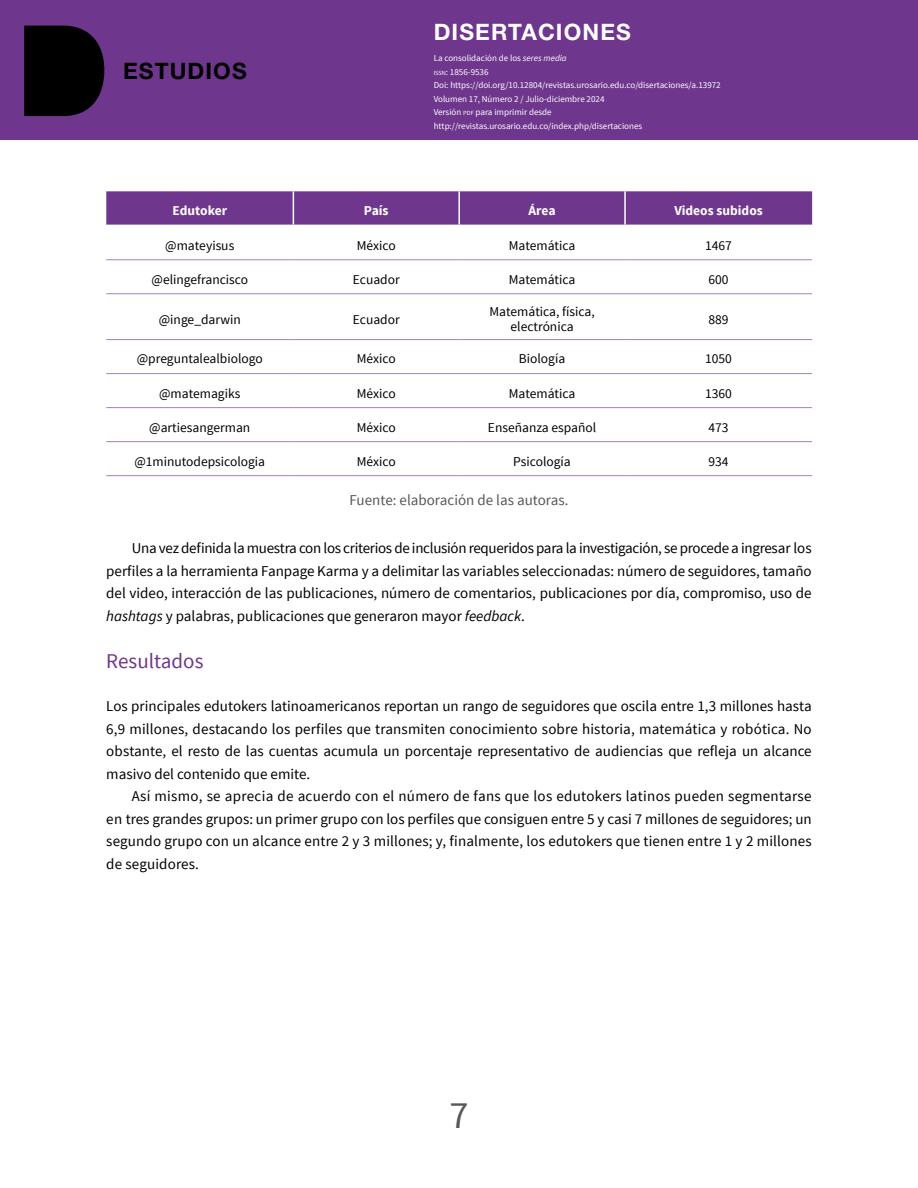
<style>
.page{position:relative;width:918px;height:1188px;background:#fff}
.page>*{position:absolute;margin:0;border:0;box-sizing:border-box;transform-origin:0 0}
.t1{font:38.4px "Source Sans Pro";color:#575756}
.t2{font:700 22.65px "Helvetica Neue LT Std";letter-spacing:.05em;color:#fff}
.t3{font:700 22.65px "Helvetica Neue LT Std";letter-spacing:.05em;color:#000}
.t4{font:21px "Source Sans Pro";color:#6e368c}
.t5{font:15px/22.5px "Source Sans Pro";color:#000;text-align:justify}
.t6{font:15px "Source Sans Pro";color:#575756}
.t7{font:13.5px/15px "Source Sans Pro";color:#000;text-align:center}
.t8{font:700 13.5px "Source Sans Pro";color:#fff}
.t9{font:9px/13.5px "Source Sans Pro";color:#fff}
.s1{font-style:italic}
.s2{font-size:6.3px}
</style>
<div class="page">
<div style="left:0;top:0;width:918px;height:139px;background:#6e368c"></div>
<svg style="left:24px;top:26px;width:80px;height:90px;background:#0a040c"></svg>
<div style="left:106px;top:191px;width:706px;height:34px;background:#6e368c"></div>
<hr style="left:293px;top:191px;width:1px;height:34px;background:#fff">
<hr style="left:458px;top:191px;width:2px;height:34px;background:#fff">
<hr style="left:624px;top:191px;width:2px;height:34px;background:#fff">
<hr style="left:106px;top:259px;width:187px;height:1px;background:#a382ba">
<hr style="left:293px;top:259px;width:166px;height:1px;background:#a382ba">
<hr style="left:459px;top:259px;width:166px;height:1px;background:#a382ba">
<hr style="left:625px;top:259px;width:187px;height:1px;background:#a382ba">
<hr style="left:106px;top:293px;width:187px;height:1px;background:#a382ba">
<hr style="left:293px;top:293px;width:166px;height:1px;background:#a382ba">
<hr style="left:459px;top:293px;width:166px;height:1px;background:#a382ba">
<hr style="left:625px;top:293px;width:187px;height:1px;background:#a382ba">
<hr style="left:106px;top:339px;width:187px;height:1px;background:#a382ba">
<hr style="left:293px;top:339px;width:166px;height:1px;background:#a382ba">
<hr style="left:459px;top:339px;width:166px;height:1px;background:#a382ba">
<hr style="left:625px;top:339px;width:187px;height:1px;background:#a382ba">
<hr style="left:106px;top:373px;width:187px;height:1px;background:#a382ba">
<hr style="left:293px;top:373px;width:166px;height:1px;background:#a382ba">
<hr style="left:459px;top:373px;width:166px;height:1px;background:#a382ba">
<hr style="left:625px;top:373px;width:187px;height:1px;background:#a382ba">
<hr style="left:106px;top:407px;width:187px;height:1px;background:#a382ba">
<hr style="left:293px;top:407px;width:166px;height:1px;background:#a382ba">
<hr style="left:459px;top:407px;width:166px;height:1px;background:#a382ba">
<hr style="left:625px;top:407px;width:187px;height:1px;background:#a382ba">
<hr style="left:106px;top:441px;width:187px;height:1px;background:#a382ba">
<hr style="left:293px;top:441px;width:166px;height:1px;background:#a382ba">
<hr style="left:459px;top:441px;width:166px;height:1px;background:#a382ba">
<hr style="left:625px;top:441px;width:187px;height:1px;background:#a382ba">
<hr style="left:106px;top:475px;width:187px;height:1px;background:#a382ba">
<hr style="left:293px;top:475px;width:166px;height:1px;background:#a382ba">
<hr style="left:459px;top:475px;width:166px;height:1px;background:#a382ba">
<hr style="left:625px;top:475px;width:187px;height:1px;background:#a382ba">
<h2 class="t3" style="left:123px;top:57px;width:125px">ESTUDIOS</h2>
<h2 class="t2" style="left:434px;top:18px;width:199px">DISERTACIONES</h2>
<p class="t9" style="left:434px;top:52px;width:289px">La consolidación de los <span class="s1">seres media<br></span><span class="s2">ISSN</span>: 1856-9536<br>Doi: https://doi.org/10.12804/revistas.urosario.edu.co/disertaciones/a.13972<br>Volumen 17, Número 2 / Julio-diciembre 2024<br>Versión <span class="s2">PDF</span> para imprimir desde http://revistas.urosario.edu.co/index.php/disertaciones</p>
<p class="t8" style="left:172px;top:202px;width:56px">Edutoker</p>
<p class="t8" style="left:364px;top:202px;width:26px">País</p>
<p class="t8" style="left:529px;top:202px;width:28px">Área</p>
<p class="t8" style="left:674px;top:202px;width:90px">Videos subidos</p>
<p class="t7" style="left:165px;top:238px;width:71px">@mateyisus</p>
<p class="t7" style="left:357px;top:238px;width:40px">México</p>
<p class="t7" style="left:509px;top:238px;width:68px">Matemática</p>
<p class="t7" style="left:705px;top:238px;width:28px">1467</p>
<p class="t7" style="left:152px;top:272px;width:98px">@elingefrancisco</p>
<p class="t7" style="left:353px;top:272px;width:48px">Ecuador</p>
<p class="t7" style="left:509px;top:272px;width:68px">Matemática</p>
<p class="t7" style="left:709px;top:272px;width:22px">600</p>
<p class="t7" style="left:159px;top:312px;width:83px">@inge_darwin</p>
<p class="t7" style="left:353px;top:312px;width:48px">Ecuador</p>
<p class="t7" style="left:489px;top:304px;width:107px">Matemática, física, electrónica</p>
<p class="t7" style="left:709px;top:312px;width:22px">889</p>
<p class="t7" style="left:137px;top:352px;width:127px">@preguntalealbiologo</p>
<p class="t7" style="left:357px;top:352px;width:40px">México</p>
<p class="t7" style="left:519px;top:352px;width:48px">Biología</p>
<p class="t7" style="left:705px;top:352px;width:28px">1050</p>
<p class="t7" style="left:159px;top:386px;width:83px">@matemagiks</p>
<p class="t7" style="left:357px;top:386px;width:40px">México</p>
<p class="t7" style="left:509px;top:386px;width:68px">Matemática</p>
<p class="t7" style="left:705px;top:386px;width:28px">1360</p>
<p class="t7" style="left:149px;top:420px;width:103px">@artiesangerman</p>
<p class="t7" style="left:357px;top:420px;width:40px">México</p>
<p class="t7" style="left:488px;top:420px;width:110px">Enseñanza español</p>
<p class="t7" style="left:708px;top:420px;width:22px">473</p>
<p class="t7" style="left:134px;top:454px;width:132px">@1minutodepsicologia</p>
<p class="t7" style="left:357px;top:454px;width:40px">México</p>
<p class="t7" style="left:513px;top:454px;width:59px">Psicología</p>
<p class="t7" style="left:708px;top:454px;width:22px">934</p>
<p class="t6" style="left:350px;top:491px;width:220px">Fuente: elaboración de las autoras.</p>
<p class="t5" style="left:106px;top:537px;width:707px;text-indent:26px">Una vez definida la muestra con los criterios de inclusión requeridos para la investigación, se procede a ingresar los perfiles a la herramienta Fanpage Karma y a delimitar las variables seleccionadas: número de seguidores, tamaño del video, interacción de las publicaciones, número de comentarios, publicaciones por día, compromiso, uso de <span class="s1">hashtags</span> y palabras, publicaciones que generaron mayor <span class="s1">feedback</span>.</p>
<h3 class="t4" style="left:106px;top:648px;width:99px">Resultados</h3>
<p class="t5" style="left:106px;top:695px;width:707px">Los principales edutokers latinoamericanos reportan un rango de seguidores que oscila entre 1,3 millones hasta 6,9 millones, destacando los perfiles que transmiten conocimiento sobre historia, matemática y robótica. No obstante, el resto de las cuentas acumula un porcentaje representativo de audiencias que refleja un alcance masivo del contenido que emite.</p>
<p class="t5" style="left:106px;top:785px;width:707px;text-indent:26px">Así mismo, se aprecia de acuerdo con el número de fans que los edutokers latinos pueden segmentarse en tres grandes grupos: un primer grupo con los perfiles que consiguen entre 5 y casi 7 millones de seguidores; un segundo grupo con un alcance entre 2 y 3 millones; y, finalmente, los edutokers que tienen entre 1 y 2 millones de seguidores.</p>
<h1 class="t1" style="left:449px;top:1092px;width:21px">7</h1>
</div>
